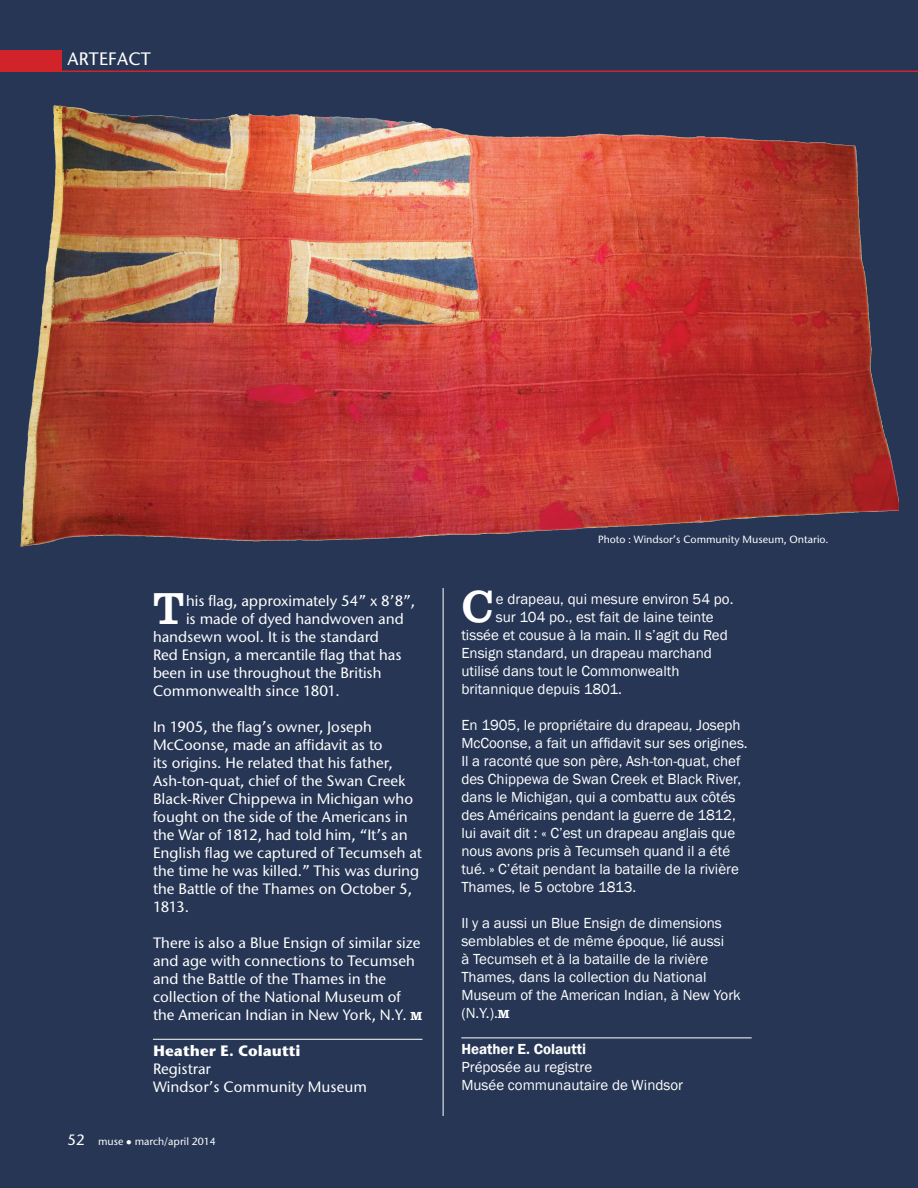
<style>
.page{position:relative;width:918px;height:1188px;background:#263654}
.page>*{position:absolute;margin:0;border:0;box-sizing:border-box;transform-origin:0 0}
.t1{font:46.05px "Clarendon BT";color:#fff}
.t2{font:500 18px "Stone Sans ITC";letter-spacing:.01em;color:#fff}
.t3{font:15px/18px "Franklin Gothic";color:#fff}
.t4{font:500 15px/18px "Stone Sans ITC";color:#fff}
.t5{font:700 15px "Stone Sans ITC";color:#fff}
.t6{font:600 15px "Franklin Gothic";color:#fff}
.t7{font:500 10.5px "Stone Sans ITC";color:#fff}
.s1{font-family:"Clarendon BT";font-weight:700;font-size:12px}
.s2{font-size:15px}
</style>
<div class="page">
<hr style="left:0;top:70px;width:918px;height:2px;background:#d1232a">
<div style="left:0;top:51px;width:62px;height:20px;background:#d1232a"></div>
<hr style="left:443px;top:588px;width:1px;height:528px;background:#fff">
<img style="left:20px;top:105px;width:879px;height:442px">
<hr style="left:153px;top:1039px;width:269px;height:1px;background:#fff">
<hr style="left:461px;top:1038px;width:291px;height:1px;background:#fff">
<h1 class="t2" style="left:68px;top:48px;width:85px">ARTEFACT</h1>
<p class="t1" style="left:153px;top:580px;width:33px">T</p>
<p class="t4" style="left:186px;top:592px;width:231px">his flag, approximately 54” x 8’8”,</p>
<p class="t4" style="left:186px;top:610px;width:219px">is made of dyed handwoven and</p>
<p class="t4" style="left:153px;top:628px;width:227px">handsewn wool. It is the standard</p>
<p class="t4" style="left:153px;top:646px;width:250px">Red Ensign, a mercantile flag that has</p>
<p class="t4" style="left:153px;top:664px;width:230px">been in use throughout the British</p>
<p class="t4" style="left:153px;top:682px;width:188px">Commonwealth since 1801.</p>
<p class="t4" style="left:153px;top:718px;width:271px">In 1905, the flag’s owner, Joseph McCoonse, made an affidavit as to<br>its origins. He related that his father, Ash-ton-quat, chief of the Swan Creek Black-River Chippewa in Michigan who fought on the side of the Americans in the War of 1812, had told him, “It’s an English flag we captured of Tecumseh at the time he was killed.” This was during the Battle of the Thames on October 5, 1813.</p>
<p class="t4" style="left:153px;top:934px;width:271px">There is also a Blue Ensign of similar size and age with connections to Tecumseh and the Battle of the Thames in the collection of the National Museum of the American Indian in New York, N.Y. <span class="s1">M</span></p>
<h2 class="t5" style="left:153px;top:1041px;width:149px">Heather E. Colautti</h2>
<p class="t4" style="left:153px;top:1060px;width:216px">Registrar<br>Windsor’s Community Museum</p>
<p class="t7" style="left:68px;top:1135px;width:150px"><span class="s2">52</span> muse ● march/april 2014</p>
<p class="t7" style="left:598px;top:533px;width:232px">Photo : Windsor’s Community Museum, Ontario.</p>
<p class="t1" style="left:461px;top:578px;width:34px">C</p>
<p class="t3" style="left:496px;top:591px;width:239px">e drapeau, qui mesure environ 54 po.</p>
<p class="t3" style="left:496px;top:609px;width:219px">sur 104 po., est fait de laine teinte</p>
<p class="t3" style="left:461px;top:627px;width:268px">tissée et cousue à la main. Il s’agit du Red</p>
<p class="t3" style="left:461px;top:645px;width:252px">Ensign standard, un drapeau marchand</p>
<p class="t3" style="left:461px;top:663px;width:220px">utilisé dans tout le Commonwealth</p>
<p class="t3" style="left:461px;top:681px;width:162px">britannique depuis 1801.</p>
<p class="t3" style="left:461px;top:717px;width:288px">En 1905, le propriétaire du drapeau, Joseph McCoonse, a fait un affidavit sur ses origines.<br>Il a raconté que son père, Ash-ton-quat, chef des Chippewa de Swan Creek et Black River, dans le Michigan, qui a combattu aux côtés des Américains pendant la guerre de 1812, lui avait dit : « C’est un drapeau anglais que nous avons pris à Tecumseh quand il a été tué. » C’était pendant la bataille de la rivière Thames, le 5 octobre 1813.</p>
<p class="t3" style="left:461px;top:915px;width:281px">Il y a aussi un Blue Ensign de dimensions semblables et de même époque, lié aussi<br>à Tecumseh et à la bataille de la rivière Thames, dans la collection du National Museum of the American Indian, à New York (N.Y.).<span class="s1">M</span></p>
<p class="t6" style="left:461px;top:1040px;width:126px">Heather E. Colautti</p>
<p class="t3" style="left:461px;top:1059px;width:223px">Préposée au registre<br>Musée communautaire de Windsor</p>
</div>
